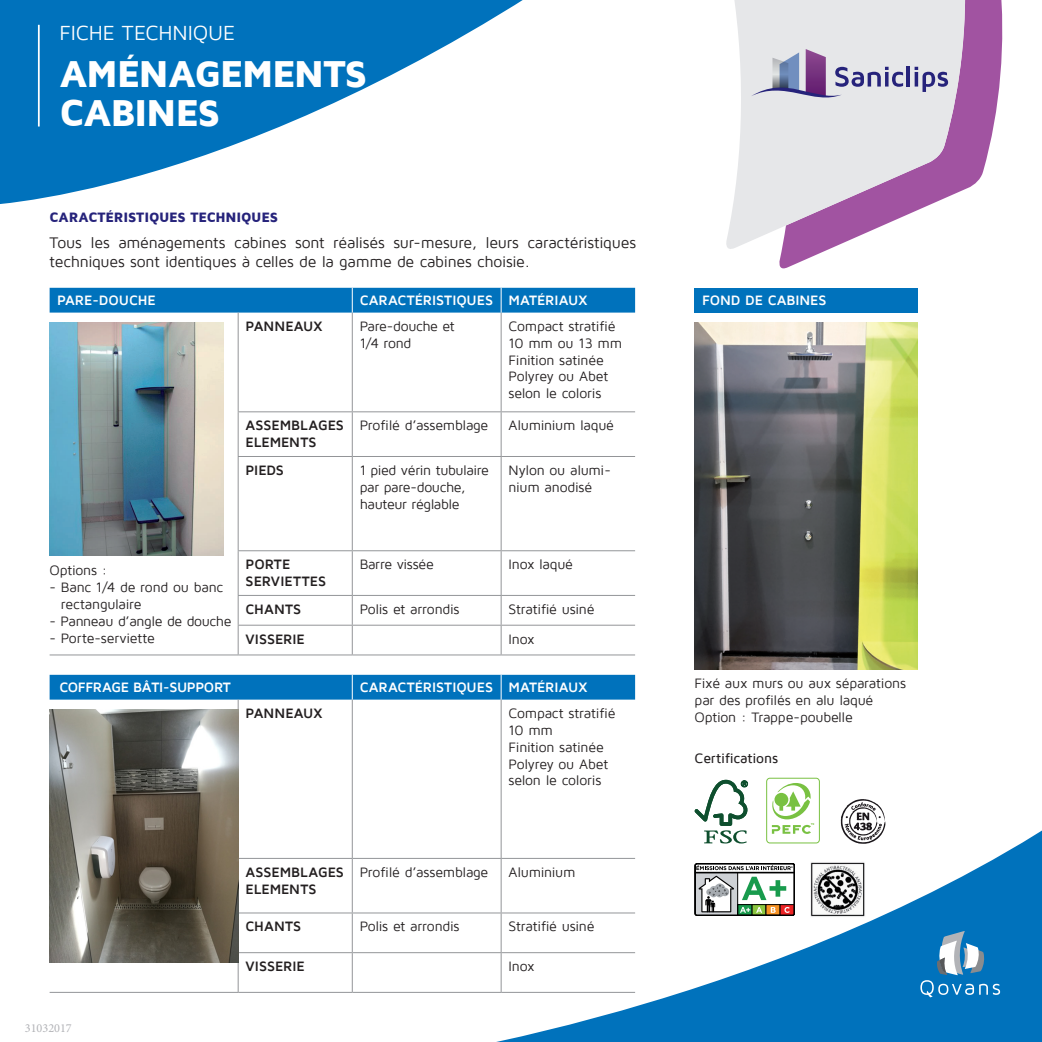
<style>
.page{position:relative;width:1042px;height:1042px;background:#fff}
.page>*{position:absolute;margin:0;border:0;box-sizing:border-box;transform-origin:0 0}
.t1{font:900 38.5px "Maven Pro";letter-spacing:-.035em;color:#fff}
.t2{font:21px "Maven Pro";letter-spacing:-.005em;color:#fff}
.t3{font:15.75px/18.9px "Maven Pro";letter-spacing:-.015em;color:#231f20}
.t4{font:14px/16.8px "Maven Pro";letter-spacing:-.015em;color:#231f20}
.t5{font:700 14px/16.8px "Maven Pro";letter-spacing:-.005em;color:#231f20}
.t6{font:700 14px "Maven Pro";letter-spacing:-.005em;color:#fff}
.t7{font:900 14px "Maven Pro";letter-spacing:-.015em;color:#26237b}
.t8{font:500 14px "Maven Pro";letter-spacing:-.015em;color:#231f20}
.t9{font:12.25px "Minion Pro";color:#b2b3b7}
</style>
<div class="page">
<svg style="left:0;top:0;width:523px;height:204px;fill:#0072bc"></svg>
<svg style="left:779px;top:0;width:224px;height:268px"></svg>
<svg style="left:726px;top:0;width:256px;height:253px;fill:#e6e7e9"></svg>
<svg style="left:751px;top:49px;width:152px;height:57px;background:#c1bdd0"></svg>
<hr style="left:906px;top:66px;width:4px;height:21px;background:#26237b">
<svg style="left:914px;top:67px;width:34px;height:25px"></svg>
<hr style="left:38px;top:25px;width:2px;height:101px;background:#fff">
<svg style="left:358px;top:815px;width:684px;height:227px"></svg>
<svg style="left:920px;top:931px;width:80px;height:66px;background:#3e8fc3"></svg>
<div style="left:50px;top:288px;width:585px;height:25px;background:#0072bc"></div>
<hr style="left:352px;top:313px;width:1px;height:98px;background:#939598">
<hr style="left:501px;top:313px;width:1px;height:98px;background:#939598">
<hr style="left:238px;top:411px;width:114px;height:1px;background:#939598">
<hr style="left:352px;top:411px;width:149px;height:1px;background:#939598">
<hr style="left:352px;top:412px;width:1px;height:44px;background:#939598">
<hr style="left:501px;top:411px;width:134px;height:1px;background:#939598">
<hr style="left:501px;top:412px;width:1px;height:44px;background:#939598">
<hr style="left:238px;top:456px;width:114px;height:1px;background:#939598">
<hr style="left:352px;top:456px;width:149px;height:1px;background:#939598">
<hr style="left:352px;top:457px;width:1px;height:93px;background:#939598">
<hr style="left:501px;top:456px;width:134px;height:1px;background:#939598">
<hr style="left:501px;top:457px;width:1px;height:93px;background:#939598">
<hr style="left:238px;top:550px;width:114px;height:1px;background:#939598">
<hr style="left:352px;top:550px;width:149px;height:1px;background:#939598">
<hr style="left:352px;top:551px;width:1px;height:44px;background:#939598">
<hr style="left:501px;top:550px;width:134px;height:1px;background:#939598">
<hr style="left:501px;top:551px;width:1px;height:44px;background:#939598">
<hr style="left:238px;top:595px;width:114px;height:1px;background:#939598">
<hr style="left:352px;top:595px;width:149px;height:1px;background:#939598">
<hr style="left:501px;top:595px;width:134px;height:1px;background:#939598">
<hr style="left:238px;top:625px;width:114px;height:1px;background:#939598">
<hr style="left:352px;top:625px;width:149px;height:1px;background:#939598">
<svg style="left:352px;top:596px;width:1px;height:58px"></svg>
<hr style="left:501px;top:625px;width:134px;height:1px;background:#939598">
<svg style="left:501px;top:596px;width:1px;height:58px"></svg>
<hr style="left:50px;top:654px;width:188px;height:1px;background:#939598">
<hr style="left:238px;top:654px;width:114px;height:1px;background:#939598">
<hr style="left:352px;top:654px;width:149px;height:1px;background:#939598">
<hr style="left:501px;top:654px;width:134px;height:1px;background:#939598">
<hr style="left:238px;top:313px;width:1px;height:98px;background:#939598">
<hr style="left:238px;top:412px;width:1px;height:44px;background:#939598">
<hr style="left:238px;top:457px;width:1px;height:93px;background:#939598">
<hr style="left:238px;top:551px;width:1px;height:44px;background:#939598">
<svg style="left:238px;top:596px;width:1px;height:58px"></svg>
<div style="left:50px;top:675px;width:585px;height:24px;background:#0072bc"></div>
<hr style="left:352px;top:699px;width:1px;height:159px;background:#939598">
<hr style="left:501px;top:699px;width:1px;height:159px;background:#939598">
<hr style="left:238px;top:858px;width:114px;height:1px;background:#939598">
<hr style="left:352px;top:858px;width:149px;height:1px;background:#939598">
<hr style="left:352px;top:859px;width:1px;height:53px;background:#939598">
<hr style="left:501px;top:858px;width:134px;height:1px;background:#939598">
<hr style="left:501px;top:859px;width:1px;height:53px;background:#939598">
<hr style="left:238px;top:912px;width:114px;height:1px;background:#939598">
<hr style="left:352px;top:912px;width:149px;height:1px;background:#939598">
<hr style="left:352px;top:913px;width:1px;height:39px;background:#939598">
<hr style="left:501px;top:912px;width:134px;height:1px;background:#939598">
<hr style="left:501px;top:913px;width:1px;height:39px;background:#939598">
<hr style="left:238px;top:952px;width:114px;height:1px;background:#939598">
<hr style="left:352px;top:952px;width:149px;height:1px;background:#939598">
<hr style="left:352px;top:953px;width:1px;height:39px;background:#939598">
<hr style="left:501px;top:952px;width:134px;height:1px;background:#939598">
<hr style="left:501px;top:953px;width:1px;height:39px;background:#939598">
<hr style="left:50px;top:992px;width:188px;height:1px;background:#939598">
<hr style="left:238px;top:992px;width:114px;height:1px;background:#939598">
<hr style="left:352px;top:992px;width:149px;height:1px;background:#939598">
<hr style="left:501px;top:992px;width:134px;height:1px;background:#939598">
<hr style="left:238px;top:699px;width:1px;height:159px;background:#939598">
<hr style="left:238px;top:859px;width:1px;height:53px;background:#939598">
<hr style="left:238px;top:913px;width:1px;height:39px;background:#939598">
<hr style="left:238px;top:953px;width:1px;height:39px;background:#939598">
<img style="left:694px;top:322px;width:224px;height:348px">
<img style="left:50px;top:322px;width:173px;height:234px">
<div style="left:694px;top:288px;width:224px;height:25px;background:#0072bc"></div>
<svg style="left:694px;top:780px;width:54px;height:63px"></svg>
<div style="left:766px;top:777px;width:54px;height:66px;background:#fff"></div>
<div style="left:766px;top:778px;width:53px;height:65px;border:1px solid #79c142;border-radius:3px"></div>
<svg style="left:771px;top:783px;width:43px;height:51px"></svg>
<svg style="left:841px;top:799px;width:44px;height:45px"></svg>
<svg style="left:694px;top:863px;width:100px;height:52px"></svg>
<img style="left:810px;top:861px;width:55px;height:57px">
<img style="left:50px;top:709px;width:188px;height:253px">
<p class="t2" style="left:60px;top:22px;width:177px">FICHE TECHNIQUE</p>
<p class="t1" style="left:60px;top:54px;width:310px">AMÉNAGEMENTS</p>
<p class="t1" style="left:60px;top:92px;width:163px">CABINES</p>
<p class="t7" style="left:50px;top:210px;width:230px">CARACTÉRISTIQUES TECHNIQUES</p>
<p class="t3" style="left:50px;top:234px;width:588px">Tous les aménagements cabines sont réalisés sur-mesure, leurs caractéristiques techniques sont identiques à celles de la gamme de cabines choisie.</p>
<p class="t6" style="left:57px;top:293px;width:100px">PARE-DOUCHE</p>
<p class="t6" style="left:360px;top:293px;width:135px">CARACTÉRISTIQUES</p>
<p class="t6" style="left:508px;top:293px;width:81px">MATÉRIAUX</p>
<p class="t5" style="left:246px;top:318px;width:79px">PANNEAUX</p>
<p class="t4" style="left:360px;top:318px;width:96px">Pare-douche et</p>
<p class="t4" style="left:360px;top:335px;width:53px">1/4 rond</p>
<p class="t4" style="left:508px;top:318px;width:115px">Compact stratifié<br>10 mm ou 13 mm</p>
<p class="t4" style="left:508px;top:352px;width:101px">Finition satinée<br>Polyrey ou Abet selon le coloris</p>
<p class="t5" style="left:246px;top:417px;width:100px">ASSEMBLAGES<br>ELEMENTS</p>
<p class="t4" style="left:360px;top:417px;width:130px">Profilé d’assemblage</p>
<p class="t4" style="left:508px;top:417px;width:107px">Aluminium laqué</p>
<p class="t5" style="left:246px;top:462px;width:40px">PIEDS</p>
<p class="t4" style="left:360px;top:462px;width:131px">1 pied vérin tubulaire par pare-douche, hauteur réglable</p>
<p class="t4" style="left:508px;top:462px;width:104px">Nylon ou alumi&shy;nium anodisé</p>
<p class="t4" style="left:50px;top:562px;width:59px">Options :</p>
<p class="t4" style="left:61px;top:579px;width:164px;text-indent:-11px">- Banc 1/4 de rond ou banc rectangulaire</p>
<p class="t4" style="left:50px;top:613px;width:183px">- Panneau d’angle de douche</p>
<p class="t4" style="left:50px;top:629px;width:107px">- Porte-serviette</p>
<p class="t5" style="left:246px;top:556px;width:82px">PORTE<br>SERVIETTES</p>
<p class="t4" style="left:360px;top:556px;width:76px">Barre vissée</p>
<p class="t4" style="left:508px;top:556px;width:66px">Inox laqué</p>
<p class="t5" style="left:246px;top:601px;width:57px">CHANTS</p>
<p class="t4" style="left:360px;top:601px;width:101px">Polis et arrondis</p>
<p class="t4" style="left:508px;top:601px;width:87px">Stratifié usiné</p>
<p class="t5" style="left:246px;top:631px;width:61px">VISSERIE</p>
<p class="t4" style="left:508px;top:631px;width:27px">Inox</p>
<p class="t6" style="left:59px;top:680px;width:173px">COFFRAGE BÂTI-SUPPORT</p>
<p class="t6" style="left:360px;top:680px;width:135px">CARACTÉRISTIQUES</p>
<p class="t6" style="left:508px;top:680px;width:81px">MATÉRIAUX</p>
<p class="t5" style="left:246px;top:705px;width:79px">PANNEAUX</p>
<p class="t4" style="left:508px;top:705px;width:108px">Compact stratifié<br>10 mm</p>
<p class="t4" style="left:508px;top:739px;width:101px">Finition satinée<br>Polyrey ou Abet selon le coloris</p>
<p class="t9" style="left:25px;top:1020px;width:49px">31032017</p>
<p class="t5" style="left:246px;top:864px;width:100px">ASSEMBLAGES<br>ELEMENTS</p>
<p class="t4" style="left:360px;top:864px;width:130px">Profilé d’assemblage</p>
<p class="t4" style="left:508px;top:864px;width:68px">Aluminium</p>
<p class="t5" style="left:246px;top:918px;width:57px">CHANTS</p>
<p class="t4" style="left:360px;top:918px;width:101px">Polis et arrondis</p>
<p class="t4" style="left:508px;top:918px;width:87px">Stratifié usiné</p>
<p class="t5" style="left:246px;top:958px;width:61px">VISSERIE</p>
<p class="t4" style="left:508px;top:958px;width:27px">Inox</p>
<p class="t6" style="left:702px;top:293px;width:126px">FOND DE CABINES</p>
<p class="t4" style="left:694px;top:675px;width:213px">Fixé aux murs ou aux séparations par des profilés en alu laqué</p>
<p class="t4" style="left:694px;top:709px;width:160px">Option : Trappe-poubelle</p>
<p class="t8" style="left:694px;top:750px;width:85px">Certifications</p>
</div>
